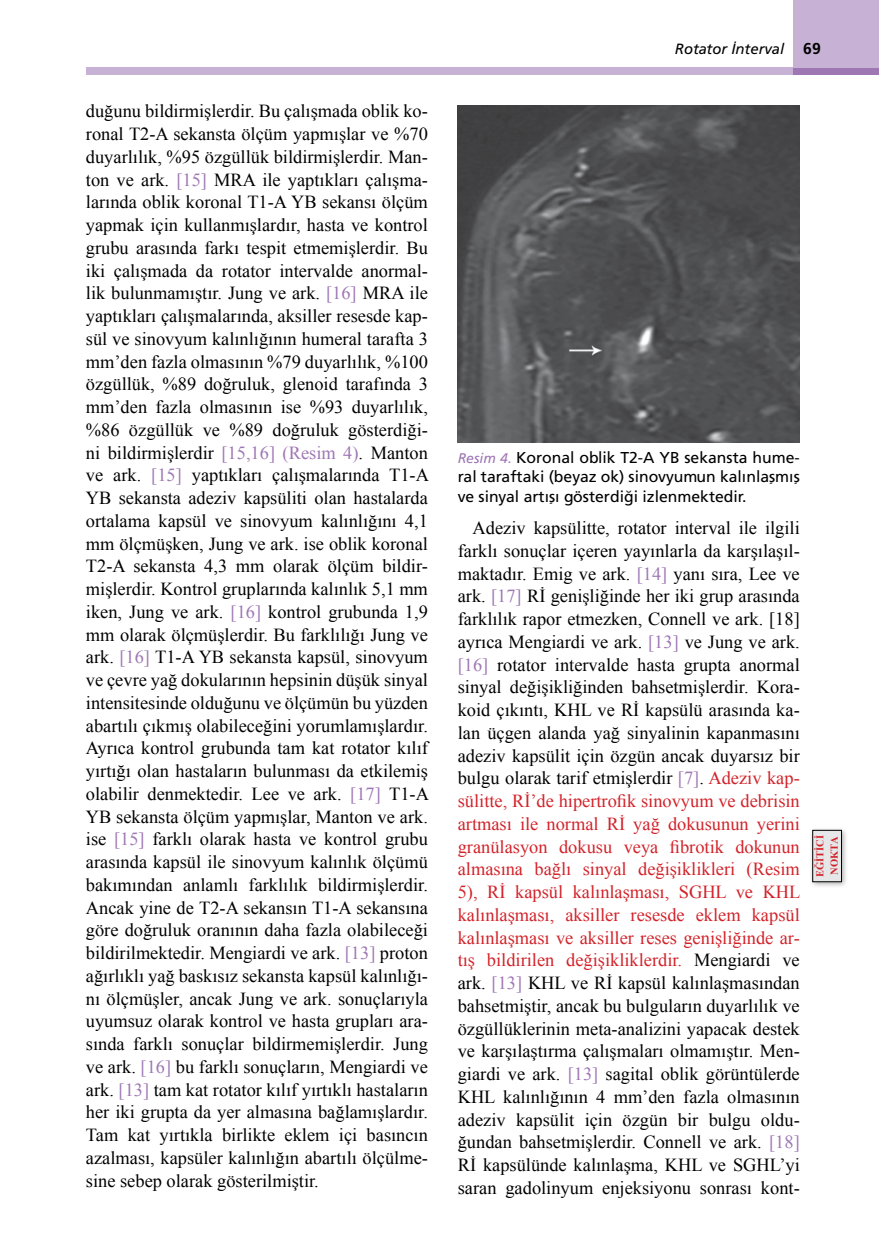
<style>
.page{position:relative;width:879px;height:1260px;background:#fff}
.page>*{position:absolute;margin:0;border:0;box-sizing:border-box;transform-origin:0 0}
.t1{font:18.38px/22.8px "Times New Roman";color:#000;text-align:justify}
.t2{font:15.75px/19.2px "Frutiger Normal Tr";color:#000;text-align:justify}
.t3{font:14.88px "Frutiger Italic Tr";color:#000}
.t4{font:700 10.5px/14px "Times New Roman";color:#d2232a}
.s1{color:#9e76b4}
.s2{font-family:"Frutiger Bold Tr";font-size:15.75px}
.s3{font-family:"Frutiger Italic Tr";font-size:14px;color:#9e76b4}
.s4{color:#d2232a}
</style>
<div class="page">
<div style="left:808px;top:826px;width:40px;height:63px;background:#000;opacity:.33"></div>
<div style="left:812px;top:830px;width:29px;height:52px;background:#e6e7e8"></div>
<div style="left:812px;top:830px;width:29px;height:52px;border:1px solid #000"></div>
<img style="left:457px;top:105px;width:342px;height:337px">
<div style="left:792px;top:68px;width:86px;height:7px;background:#9e76b4"></div>
<div style="left:86px;top:68px;width:706px;height:7px;background:#c7b2d6"></div>
<div style="left:792px;top:0;width:86px;height:68px;background:#c7b2d6"></div>
<p class="t1" style="left:86px;top:100px;width:344px">duğunu bildirmişlerdir. Bu çalışmada oblik ko&shy;ronal T2-A sekansta ölçüm yapmışlar ve %70 duyarlılık, %95 özgüllük bildirmişlerdir. Man&shy;ton ve ark. <span class="s1">[15]</span> MRA ile yaptıkları çalışma&shy;larında oblik koronal T1-A YB sekansı ölçüm yapmak için kullanmışlardır, hasta ve kontrol grubu arasında farkı tespit etmemişlerdir. Bu iki çalışmada da rotator intervalde anormal&shy;lik bulunmamıştır. Jung ve ark. <span class="s1">[16]</span> MRA ile yaptıkları çalışmalarında, aksiller resesde kap&shy;sül ve sinovyum kalınlığının humeral tarafta 3 mm’den fazla olmasının %79 duyarlılık, %100 özgüllük, %89 doğruluk, glenoid tarafında 3 mm’den fazla olmasının ise %93 duyarlılık, %86 özgüllük ve %89 doğruluk gösterdiği&shy;ni bildirmişlerdir <span class="s1">[15,16] (Resim 4)</span>. Manton ve ark. <span class="s1">[15]</span> yaptıkları çalışmalarında T1-A YB sekansta adeziv kapsüliti olan hastalarda ortalama kapsül ve sinovyum kalınlığını 4,1 mm ölçmüşken, Jung ve ark. ise oblik koronal T2-A sekansta 4,3 mm olarak ölçüm bildir&shy;mişlerdir. Kontrol gruplarında kalınlık 5,1 mm iken, Jung ve ark. <span class="s1">[16]</span> kontrol grubunda 1,9 mm olarak ölçmüşlerdir. Bu farklılığı Jung ve ark. <span class="s1">[16]</span> T1-A YB sekansta kapsül, sinovyum ve çevre yağ dokularının hepsinin düşük sinyal intensitesinde olduğunu ve ölçümün bu yüzden abartılı çıkmış olabileceğini yorumlamışlardır.<br>Ayrıca kontrol grubunda tam kat rotator kılıf yırtığı olan hastaların bulunması da etkilemiş olabilir denmektedir. Lee ve ark. <span class="s1">[17]</span> T1-A YB sekansta ölçüm yapmışlar, Manton ve ark. ise <span class="s1">[15]</span> farklı olarak hasta ve kontrol grubu arasında kapsül ile sinovyum kalınlık ölçümü bakımından anlamlı farklılık bildirmişlerdir.<br>Ancak yine de T2-A sekansın T1-A sekansına göre doğruluk oranının daha fazla olabileceği bildirilmektedir. Mengiardi ve ark. <span class="s1">[13]</span> proton ağırlıklı yağ baskısız sekansta kapsül kalınlığı&shy;nı ölçmüşler, ancak Jung ve ark. sonuçlarıyla uyumsuz olarak kontrol ve hasta grupları ara&shy;sında farklı sonuçlar bildirmemişlerdir. Jung ve ark. <span class="s1">[16]</span> bu farklı sonuçların, Mengiardi ve ark. <span class="s1">[13]</span> tam kat rotator kılıf yırtıklı hastaların her iki grupta da yer almasına bağlamışlardır.<br>Tam kat yırtıkla birlikte eklem içi basıncın azalması, kapsüler kalınlığın abartılı ölçülme&shy;sine sebep olarak gösterilmiştir.</p>
<p class="t3" style="left:674px;top:40px;width:147px">Rotator İnterval <span class="s2">69</span></p>
<p class="t2" style="left:457px;top:448px;width:343px"><span class="s3">Resim 4.</span> Koronal oblik T2-A YB sekansta hume&shy;ral taraftaki (beyaz ok) sinovyumun kalınlaşmış ve sinyal artışı gösterdiği izlenmektedir.</p>
<p class="t1" style="left:457px;top:516px;width:344px;text-indent:15px">Adeziv kapsülitte, rotator interval ile ilgili farklı sonuçlar içeren yayınlarla da karşılaşıl&shy;maktadır. Emig ve ark. <span class="s1">[14]</span> yanı sıra, Lee ve ark. <span class="s1">[17]</span> Rİ genişliğinde her iki grup arasında farklılık rapor etmezken, Connell ve ark. [18] ayrıca Mengiardi ve ark. <span class="s1">[13]</span> ve Jung ve ark. <span class="s1">[16]</span> rotator intervalde hasta grupta anormal sinyal değişikliğinden bahsetmişlerdir. Kora&shy;koid çıkıntı, KHL ve Rİ kapsülü arasında ka&shy;lan üçgen alanda yağ sinyalinin kapanmasını adeziv kapsülit için özgün ancak duyarsız bir bulgu olarak tarif etmişlerdir <span class="s1">[7]</span>. <span class="s4">Adeziv kap&shy;sülitte, Rİ’de hipertrofik sinovyum ve debrisin artması ile normal Rİ yağ dokusunun yerini granülasyon dokusu veya fibrotik dokunun almasına bağlı sinyal değişiklikleri (Resim 5), Rİ kapsül kalınlaşması, SGHL ve KHL kalınlaşması, aksiller resesde eklem kapsül kalınlaşması ve aksiller reses genişliğinde ar&shy;tış bildirilen değişikliklerdir.</span> Mengiardi ve ark. <span class="s1">[13]</span> KHL ve Rİ kapsül kalınlaşmasından bahsetmiştir, ancak bu bulguların duyarlılık ve özgüllüklerinin meta-analizini yapacak destek ve karşılaştırma çalışmaları olmamıştır. Men&shy;giardi ve ark. <span class="s1">[13]</span> sagital oblik görüntülerde KHL kalınlığının 4 mm’den fazla olmasının adeziv kapsülit için özgün bir bulgu oldu&shy;ğundan bahsetmişlerdir. Connell ve ark. <span class="s1">[18] </span>Rİ kapsülünde kalınlaşma, KHL ve SGHL’yi saran gadolinyum enjeksiyonu sonrası kont-</p>
<p class="t4" style="left:812px;top:877px;width:44px;rotate:-90deg">EĞİTİCİ<br>NOKTA</p>
</div>
